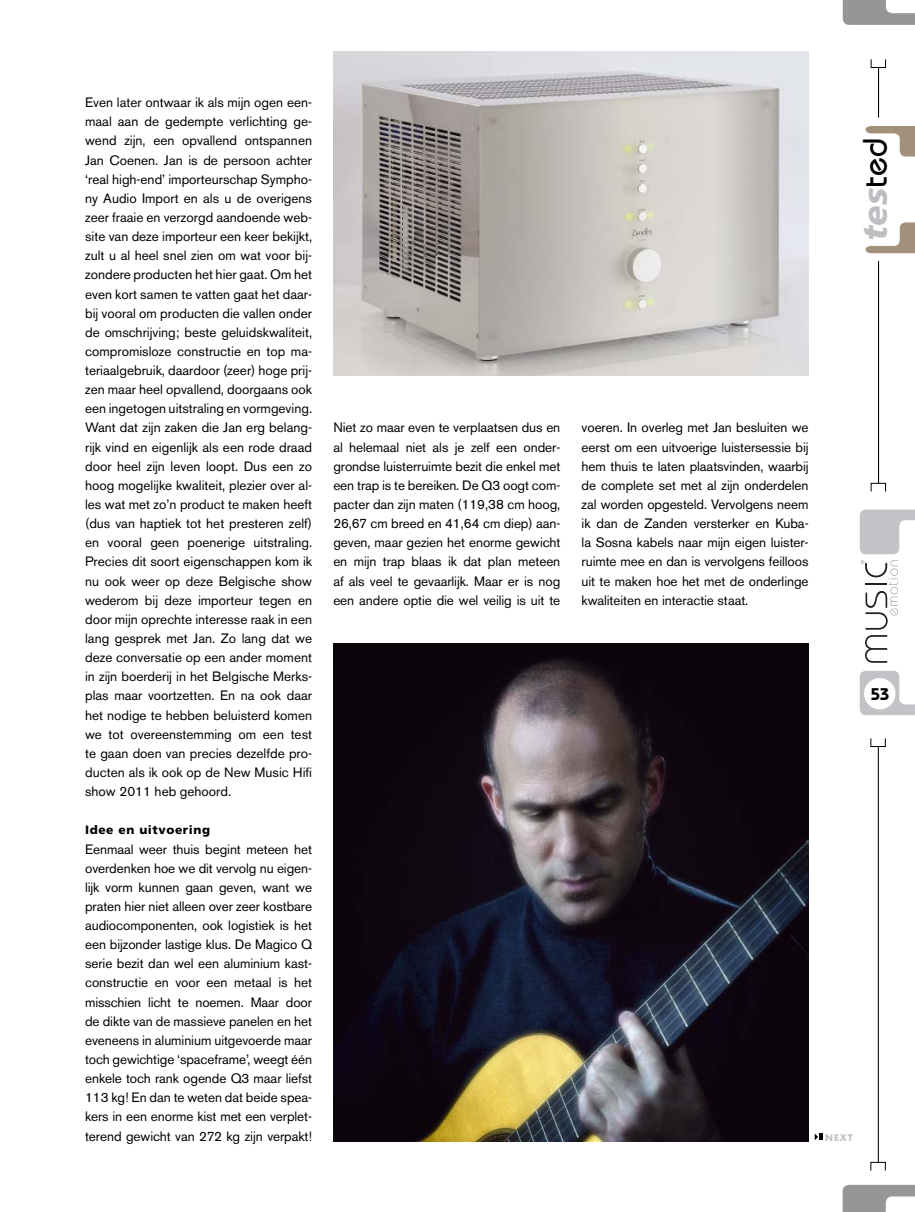
<style>
.page{position:relative;width:915px;height:1212px;background:#fff}
.page>*{position:absolute;margin:0;border:0;box-sizing:border-box;transform-origin:0 0}
.t1{font:italic 900 33.9px "Frutiger";color:#bdbec1}
.t2{font:600 16.95px "Bauhaus";color:#000}
.t3{font:13.5px/19.2px "Akzidenz Grotesk BE";letter-spacing:-.005em;color:#000;text-align:justify}
.t4{font:900 12px "Frutiger";letter-spacing:.05em;color:#000}
.t5{font:700 9px "Futura";color:#c2c3c6}
.s1{font-family:"Bauhaus";font-weight:500;font-style:normal;color:#000}
</style>
<div class="page">
<svg style="left:814px;top:1133px;width:9px;height:7px"></svg>
<img style="left:333px;top:51px;width:475px;height:324px">
<img style="left:333px;top:643px;width:475px;height:498px">
<svg style="left:859px;top:510px;width:55px;height:44px"></svg>
<svg style="left:859px;top:671px;width:55px;height:44px"></svg>
<svg style="left:842px;top:0;width:72px;height:25px"></svg>
<svg style="left:842px;top:1185px;width:72px;height:27px"></svg>
<div style="left:870px;top:59px;width:15px;height:9px;border:1px solid #000"></div>
<div style="left:870px;top:483px;width:15px;height:9px;border:1px solid #000"></div>
<div style="left:863px;top:678px;width:32px;height:31px;background:#fff;border-radius:50%"></div>
<hr style="left:877px;top:261px;width:1px;height:222px;background:#000">
<svg style="left:865px;top:222px;width:49px;height:31px"></svg>
<svg style="left:865px;top:126px;width:49px;height:31px"></svg>
<hr style="left:877px;top:67px;width:1px;height:51px;background:#000">
<hr style="left:877px;top:746px;width:1px;height:416px;background:#000">
<div style="left:870px;top:738px;width:15px;height:9px;border:1px solid #000"></div>
<div style="left:870px;top:1162px;width:15px;height:9px;border:1px solid #000"></div>
<svg style="left:860px;top:560px;width:37px;height:103px"></svg>
<p class="t3" style="left:85px;top:94px;width:228px">Even later ontwaar ik als mijn ogen een&shy;maal aan de gedempte verlichting ge&shy;wend zijn, een opvallend ontspannen Jan Coenen. Jan is de persoon achter ‘real high-end’ importeurschap Sympho&shy;ny Audio Import en als u de overigens zeer fraaie en verzorgd aandoende web&shy;site van deze importeur een keer bekijkt, zult u al heel snel zien om wat voor bij&shy;zondere producten het hier gaat. Om het even kort samen te vatten gaat het daar&shy;bij vooral om producten die vallen onder de omschrijving; beste geluidskwaliteit, compromisloze constructie en top ma&shy;teriaalgebruik, daardoor (zeer) hoge prij&shy;zen maar heel opvallend, doorgaans ook een ingetogen uitstraling en vormgeving.<br>Want dat zijn zaken die Jan erg belang&shy;rijk vind en eigenlijk als een rode draad door heel zijn leven loopt. Dus een zo hoog mogelijke kwaliteit, plezier over al&shy;les wat met zo’n product te maken heeft (dus van haptiek tot het presteren zelf) en vooral geen poenerige uitstraling.<br>Precies dit soort eigenschappen kom ik nu ook weer op deze Belgische show wederom bij deze importeur tegen en door mijn oprechte interesse raak in een lang gesprek met Jan. Zo lang dat we deze conversatie op een ander moment in zijn boerderij in het Belgische Merks&shy;plas maar voortzetten. En na ook daar het nodige te hebben beluisterd komen we tot overeenstemming om een test te gaan doen van precies dezelfde pro&shy;ducten als ik ook op de New Music Hifi show 2011 heb gehoord.</p>
<p class="t4" style="left:85px;top:825px;width:126px">Idee en uitvoering</p>
<p class="t3" style="left:85px;top:841px;width:228px">Eenmaal weer thuis begint meteen het overdenken hoe we dit vervolg nu eigen&shy;lijk vorm kunnen gaan geven, want we praten hier niet alleen over zeer kostbare audiocomponenten, ook logistiek is het een bijzonder lastige klus. De Magico Q serie bezit dan wel een aluminium kast&shy;constructie en voor een metaal is het misschien licht te noemen. Maar door de dikte van de massieve panelen en het eveneens in aluminium uitgevoerde maar toch gewichtige ‘spaceframe’, weegt één enkele toch rank ogende Q3 maar liefst 113 kg! En dan te weten dat beide spea&shy;kers in een enorme kist met een verplet&shy;terend gewicht van 272 kg zijn verpakt!</p>
<p class="t3" style="left:333px;top:420px;width:228px">Niet zo maar even te verplaatsen dus en al helemaal niet als je zelf een onder&shy;grondse luisterruimte bezit die enkel met een trap is te bereiken. De Q3 oogt com&shy;pacter dan zijn maten (119,38 cm hoog, 26,67 cm breed en 41,64 cm diep) aan&shy;geven, maar gezien het enorme gewicht en mijn trap blaas ik dat plan meteen af als veel te gevaarlijk. Maar er is nog een andere optie die wel veilig is uit te</p>
<h1 class="t1" style="left:861px;top:241px;width:104px;rotate:-90deg">tes<span class="s1">ted</span></h1>
<p class="t3" style="left:581px;top:420px;width:228px">voeren. In overleg met Jan besluiten we eerst om een uitvoerige luistersessie bij hem thuis te laten plaatsvinden, waarbij de complete set met al zijn onderdelen zal worden opgesteld. Vervolgens neem ik dan de Zanden versterker en Kuba&shy;la Sosna kabels naar mijn eigen luister&shy;ruimte mee en dan is vervolgens feilloos uit te maken hoe het met de onderlinge kwaliteiten en interactie staat.</p>
<p class="t2" style="left:870px;top:688px;width:20px">53</p>
<p class="t5" style="left:824px;top:1133px;width:29px">NEXT</p>
</div>
